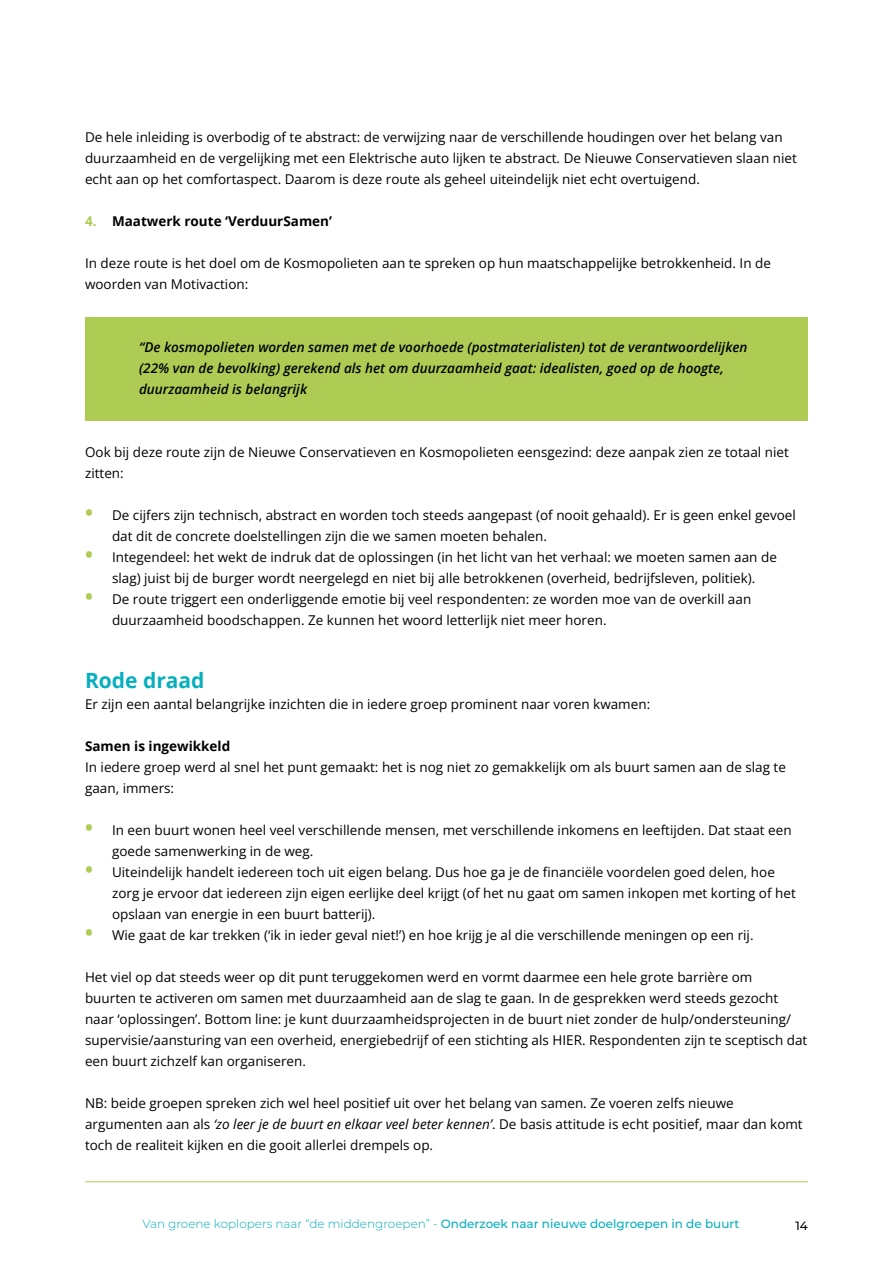
<style>
.page{position:relative;width:893px;height:1263px;background:#fff}
.page>*{position:absolute;margin:0;border:0;box-sizing:border-box;transform-origin:0 0}
.Paragraafkop_blauw{font:700 21px "Open Sans";color:#07afbe}
.t1{font:13.5px/21px "Open Sans";color:#000}
.t2{font:italic 600 13.5px "Open Sans";color:#000}
.t3{font:700 13.5px "Open Sans";color:#000}
.t4{font:300 12px "Montserrat";color:#07afbe}
.t5{font:500 12px "Montserrat";color:#000}
.s1{color:#aecc53}
.s2{font-weight:700;font-size:21px;color:#aecc53}
.s3{font-style:italic}
.s4{font-weight:500}
</style>
<div class="page">
<hr style="left:85px;top:1181px;width:723px;height:1px;background:#aecc53">
<div style="left:85px;top:317px;width:723px;height:104px;background:#aecc53"></div>
<p class="t1" style="left:85px;top:126px;width:713px">De hele inleiding is overbodig of te abstract: de verwijzing naar de verschillende houdingen over het belang van duurzaamheid en de vergelijking met een Elektrische auto lijken te abstract. De Nieuwe Conservatieven slaan niet echt aan op het comfortaspect. Daarom is deze route als geheel uiteindelijk niet echt overtuigend.</p>
<p class="t3" style="left:85px;top:212px;width:248px"><span class="s1">4.</span> Maatwerk route ‘VerduurSamen’</p>
<p class="t1" style="left:85px;top:252px;width:687px">In deze route is het doel om de Kosmopolieten aan te spreken op hun maatschappelijke betrokkenheid. In de woorden van Motivaction:</p>
<p class="t2" style="left:139px;top:338px;width:610px">“De kosmopolieten worden samen met de voorhoede (postmaterialisten) tot de verantwoordelijken</p>
<p class="t2" style="left:139px;top:359px;width:586px">(22% van de bevolking) gerekend als het om duurzaamheid gaat: idealisten, goed op de hoogte,</p>
<p class="t2" style="left:139px;top:380px;width:170px">duurzaamheid is belangrijk</p>
<p class="t1" style="left:85px;top:441px;width:705px">Ook bij deze route zijn de Nieuwe Conservatieven en Kosmopolieten eensgezind: deze aanpak zien ze totaal niet zitten:</p>
<p class="t1" style="left:112px;top:504px;width:685px;text-indent:-27px"><span class="s2">•</span> De cijfers zijn technisch, abstract en worden toch steeds aangepast (of nooit gehaald). Er is geen enkel gevoel dat dit de concrete doelstellingen zijn die we samen moeten behalen.</p>
<p class="t1" style="left:85px;top:546px;width:693px;text-align:center"><span class="s2">•</span> Integendeel: het wekt de indruk dat de oplossingen (in het licht van het verhaal: we moeten samen aan de slag) juist bij de burger wordt neergelegd en niet bij alle betrokkenen (overheid, bedrijfsleven, politiek).</p>
<p class="t1" style="left:112px;top:588px;width:641px;text-indent:-27px"><span class="s2">•</span> De route triggert een onderliggende emotie bij veel respondenten: ze worden moe van de overkill aan duurzaamheid boodschappen. Ze kunnen het woord letterlijk niet meer horen.</p>
<p class="Paragraafkop_blauw" style="left:85px;top:666px;width:121px">Rode draad</p>
<p class="t1" style="left:85px;top:693px;width:567px">Er zijn een aantal belangrijke inzichten die in iedere groep prominent naar voren kwamen:</p>
<p class="t3" style="left:85px;top:737px;width:147px">Samen is ingewikkeld</p>
<p class="t1" style="left:85px;top:756px;width:702px">In iedere groep werd al snel het punt gemaakt: het is nog niet zo gemakkelijk om als buurt samen aan de slag te gaan, immers:</p>
<p class="t1" style="left:112px;top:819px;width:681px;text-indent:-27px"><span class="s2">•</span> In een buurt wonen heel veel verschillende mensen, met verschillende inkomens en leeftijden. Dat staat een goede samenwerking in de weg.</p>
<p class="t1" style="left:112px;top:861px;width:685px;text-indent:-27px"><span class="s2">•</span> Uiteindelijk handelt iedereen toch uit eigen belang. Dus hoe ga je de financiële voordelen goed delen, hoe zorg je ervoor dat iedereen zijn eigen eerlijke deel krijgt (of het nu gaat om samen inkopen met korting of het opslaan van energie in een buurt batterij).</p>
<p class="t1" style="left:85px;top:924px;width:670px"><span class="s2">•</span> Wie gaat de kar trekken (‘ik in ieder geval niet!’) en hoe krijg je al die verschillende meningen op een rij.</p>
<p class="t1" style="left:85px;top:966px;width:724px">Het viel op dat steeds weer op dit punt teruggekomen werd en vormt daarmee een hele grote barrière om<br>buurten te activeren om samen met duurzaamheid aan de slag te gaan. In de gesprekken werd steeds gezocht naar ‘oplossingen’. Bottom line: je kunt duurzaamheidsprojecten in de buurt niet zonder de hulp/ondersteuning/ supervisie/aansturing van een overheid, energiebedrijf of een stichting als HIER. Respondenten zijn te sceptisch dat een buurt zichzelf kan organiseren.</p>
<p class="t1" style="left:85px;top:1092px;width:719px">NB: beide groepen spreken zich wel heel positief uit over het belang van samen. Ze voeren zelfs nieuwe argumenten aan als <span class="s3">‘zo leer je de buurt en elkaar veel beter kennen’</span>. De basis attitude is echt positief, maar dan komt toch de realiteit kijken en die gooit allerlei drempels op.</p>
<p class="t4" style="left:142px;top:1215px;width:599px">Van groene koplopers naar “de middengroepen” - <span class="s4">Onderzoek naar nieuwe doelgroepen in de buurt</span></p>
<p class="t5" style="left:795px;top:1217px;width:14px">14</p>
</div>
